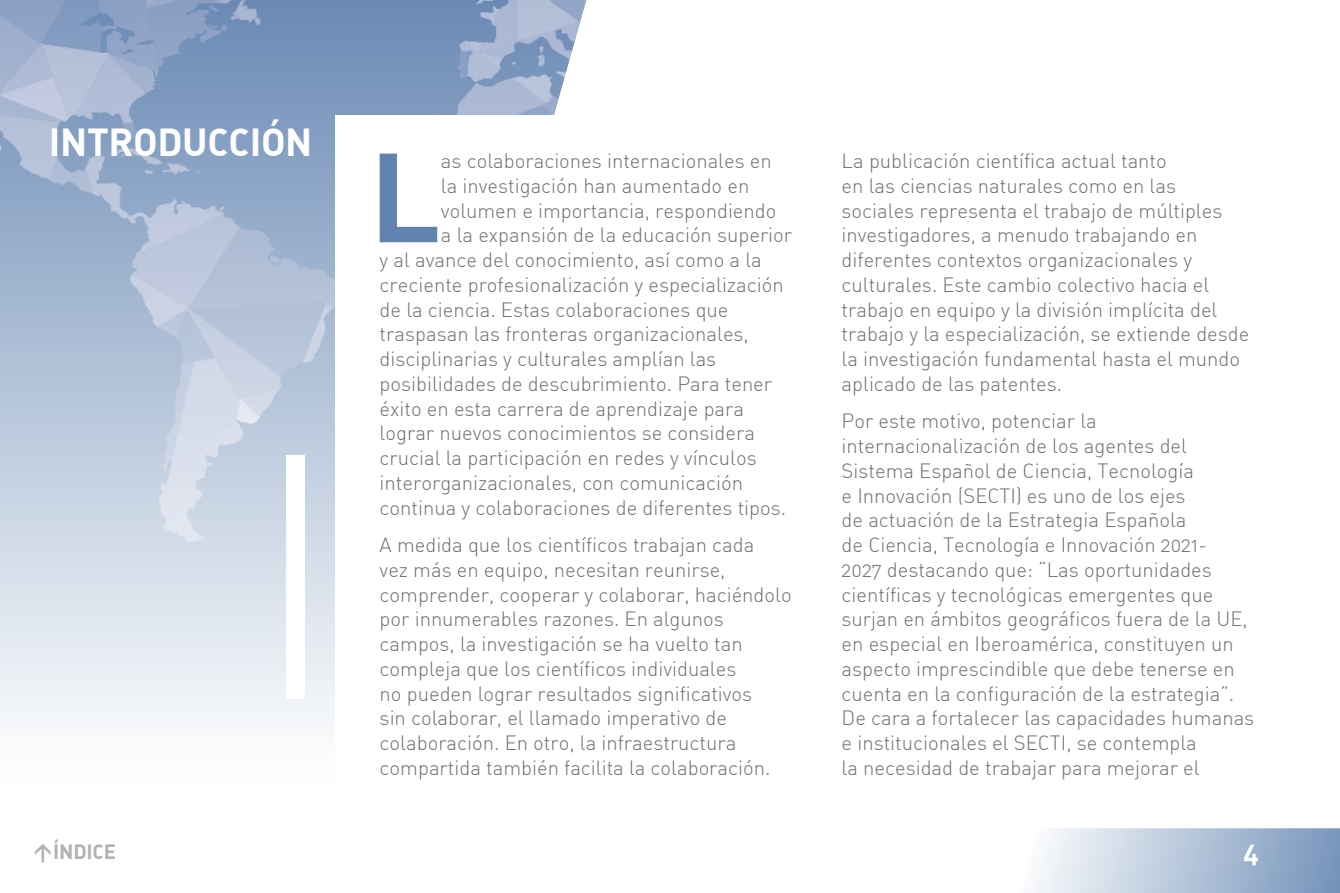
<style>
.page{position:relative;width:1340px;height:893px;background:#fff}
.page>*{position:absolute;margin:0;border:0;box-sizing:border-box;transform-origin:0 0}
.t1{font:300 342px "DIN Alternate";color:#fff}
.texto_normal{font:700 124.65px "DIN Alternate";color:#6083b0}
.t2{font:700 38.25px "DIN Alternate";letter-spacing:-.01em;color:#fff}
.t3{font:700 27px "DIN Alternate";color:#fff}
.texto_normal-2{font:300 20.25px/24.8px "DIN Alternate";color:#706f6f}
.t4{font:700 20.25px "DIN Alternate";letter-spacing:-.01em;color:#b3b2b2}
</style>
<div class="page">
<img style="left:0;top:0;width:587px;height:723px">
<svg style="left:1034px;top:828px;width:305px;height:65px;background:#b7c6db"></svg>
<div style="left:335px;top:115px;width:923px;height:693px;background:#fff"></div>
<p class="t2" style="left:49px;top:117px;width:265px">INTRODUCCIÓN</p>
<h1 class="t1" style="left:248px;top:365px;width:95px">I</h1>
<p class="texto_normal" style="left:369px;top:116px;width:73px">L</p>
<p class="texto_normal-2" style="left:441px;top:148px;width:332px">as colaboraciones internacionales en</p>
<p class="texto_normal-2" style="left:441px;top:173px;width:310px">la investigación han aumentado en</p>
<p class="texto_normal-2" style="left:441px;top:198px;width:337px">volumen e importancia, respondiendo</p>
<p class="texto_normal-2" style="left:441px;top:222px;width:353px">a la expansión de la educación superior</p>
<p class="texto_normal-2" style="left:379px;top:247px;width:383px">y al avance del conocimiento, así como a la</p>
<p class="texto_normal-2" style="left:379px;top:272px;width:405px">creciente profesionalización y especialización</p>
<p class="texto_normal-2" style="left:379px;top:297px;width:350px">de la ciencia. Estas colaboraciones que</p>
<p class="texto_normal-2" style="left:379px;top:321px;width:371px">traspasan las fronteras organizacionales,</p>
<p class="texto_normal-2" style="left:379px;top:346px;width:338px">disciplinarias y culturales amplían las</p>
<p class="texto_normal-2" style="left:379px;top:371px;width:394px">posibilidades de descubrimiento. Para tener</p>
<p class="texto_normal-2" style="left:379px;top:396px;width:366px">éxito en esta carrera de aprendizaje para</p>
<p class="texto_normal-2" style="left:379px;top:420px;width:377px">lograr nuevos conocimientos se considera</p>
<p class="texto_normal-2" style="left:379px;top:445px;width:378px">crucial la participación en redes y vínculos</p>
<p class="texto_normal-2" style="left:379px;top:470px;width:365px">interorganizacionales, con comunicación</p>
<p class="texto_normal-2" style="left:379px;top:495px;width:408px">continua y colaboraciones de diferentes tipos.</p>
<p class="texto_normal-2" style="left:379px;top:532px;width:413px">A medida que los científicos trabajan cada<br>vez más en equipo, necesitan reunirse, comprender, cooperar y colaborar, haciéndolo por innumerables razones. En algunos campos, la investigación se ha vuelto tan compleja que los científicos individuales<br>no pueden lograr resultados significativos<br>sin colaborar, el llamado imperativo de colaboración. En otro, la infraestructura compartida también facilita la colaboración.</p>
<p class="texto_normal-2" style="left:841px;top:148px;width:409px">La publicación científica actual tanto<br>en las ciencias naturales como en las sociales representa el trabajo de múltiples investigadores, a menudo trabajando en diferentes contextos organizacionales y culturales. Este cambio colectivo hacia el trabajo en equipo y la división implícita del trabajo y la especialización, se extiende desde la investigación fundamental hasta el mundo aplicado de las patentes.</p>
<p class="texto_normal-2" style="left:841px;top:408px;width:414px">Por este motivo, potenciar la internacionalización de los agentes del Sistema Español de Ciencia, Tecnología<br>e Innovación (SECTI) es uno de los ejes<br>de actuación de la Estrategia Española<br>de Ciencia, Tecnología e Innovación 2021-<br>2027 destacando que: “Las oportunidades científicas y tecnológicas emergentes que surjan en ámbitos geográficos fuera de la UE, en especial en Iberoamérica, constituyen un aspecto imprescindible que debe tenerse en cuenta en la configuración de la estrategia”.<br>De cara a fortalecer las capacidades humanas e institucionales el SECTI, se contempla<br>la necesidad de trabajar para mejorar el</p>
<p class="t4" style="left:33px;top:838px;width:85px">&gt;ÍNDICE</p>
<h3 class="t3" style="left:1242px;top:834px;width:17px">4</h3>
</div>
